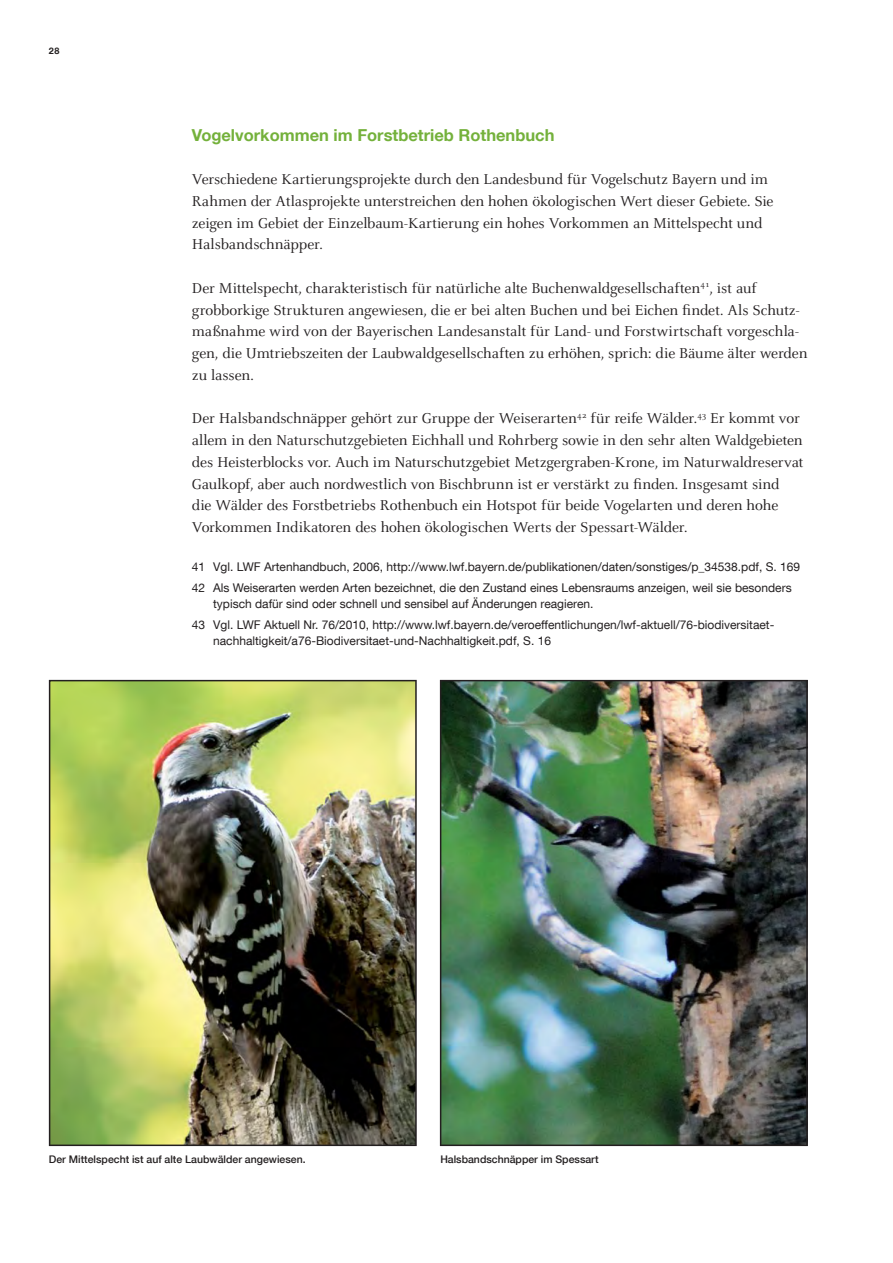
<style>
.page{position:relative;width:893px;height:1263px;background:#fff}
.page>*{position:absolute;margin:0;border:0;box-sizing:border-box;transform-origin:0 0}
.t1{font:700 16.5px "Helvetica Neue LT Com";color:#74b13b}
.t2{font:15.75px/21.8px "Celeste";letter-spacing:-.01em;color:#231f20}
.t3{font:12px/20.7px "Helvetica Neue LT Com";color:#231f20}
.t4{font:500 10.5px "Helvetica Neue LT Com";color:#231f20}
.t5{font:700 9px "Helvetica Neue LT Com";color:#231f20}
</style>
<div class="page">
<img style="left:49px;top:680px;width:368px;height:466px">
<img style="left:440px;top:680px;width:368px;height:466px">
<p class="t5" style="left:49px;top:47px;width:12px">28</p>
<p class="t1" style="left:192px;top:129px;width:364px">Vogelvorkommen im Forstbetrieb Rothenbuch</p>
<p class="t2" style="left:192px;top:170px;width:583px">Verschiedene Kartierungsprojekte durch den Landesbund für Vogelschutz Bayern und im Rahmen der Atlasprojekte unterstreichen den hohen ökologischen Wert dieser Gebiete. Sie zeigen im Gebiet der Einzelbaum-Kartierung ein hohes Vorkommen an Mittelspecht und Halsbandschnäpper.</p>
<p class="t2" style="left:192px;top:279px;width:617px">Der Mittelspecht, charakteristisch für natürliche alte Buchenwaldgesellschaften<sup>41</sup>, ist auf grobborkige Strukturen angewiesen, die er bei alten Buchen und bei Eichen findet. Als Schutz&shy;maßnahme wird von der Bayerischen Landesanstalt für Land- und Forstwirtschaft vorgeschla&shy;gen, die Umtriebszeiten der Laubwaldgesellschaften zu erhöhen, sprich: die Bäume älter werden zu lassen.</p>
<p class="t2" style="left:192px;top:409px;width:613px">Der Halsbandschnäpper gehört zur Gruppe der Weiserarten<sup>42</sup> für reife Wälder.<sup>43</sup> Er kommt vor allem in den Naturschutzgebieten Eichhall und Rohrberg sowie in den sehr alten Waldgebieten des Heisterblocks vor. Auch im Naturschutzgebiet Metzgergraben-Krone, im Naturwaldreservat Gaulkopf, aber auch nordwestlich von Bischbrunn ist er verstärkt zu finden. Insgesamt sind<br>die Wälder des Forstbetriebs Rothenbuch ein Hotspot für beide Vogelarten und deren hohe Vorkommen Indikatoren des hohen ökologischen Werts der Spessart-Wälder.</p>
<p class="t3" style="left:192px;top:558px;width:610px">41 Vgl. LWF Artenhandbuch, 2006, http://www.lwf.bayern.de/publikationen/daten/sonstiges/p_34538.pdf, S. 169<br>42 Als Weiserarten werden Arten bezeichnet, die den Zustand eines Lebensraums anzeigen, weil sie besonders</p>
<p class="t3" style="left:192px;top:595px;width:584px;text-indent:21px">typisch dafür sind oder schnell und sensibel auf Änderungen reagieren.<br>43 Vgl. LWF Aktuell Nr. 76/2010, http://www.lwf.bayern.de/veroeffentlichungen/lwf-aktuell/76-biodiversitaet-</p>
<p class="t3" style="left:213px;top:632px;width:339px">nachhaltigkeit/a76-Biodiversitaet-und-Nachhaltigkeit.pdf, S. 16</p>
<p class="t4" style="left:49px;top:1155px;width:258px">Der Mittelspecht ist auf alte Laubwälder angewiesen.</p>
<p class="t4" style="left:440px;top:1155px;width:160px">Halsbandschnäpper im Spessart</p>
</div>
